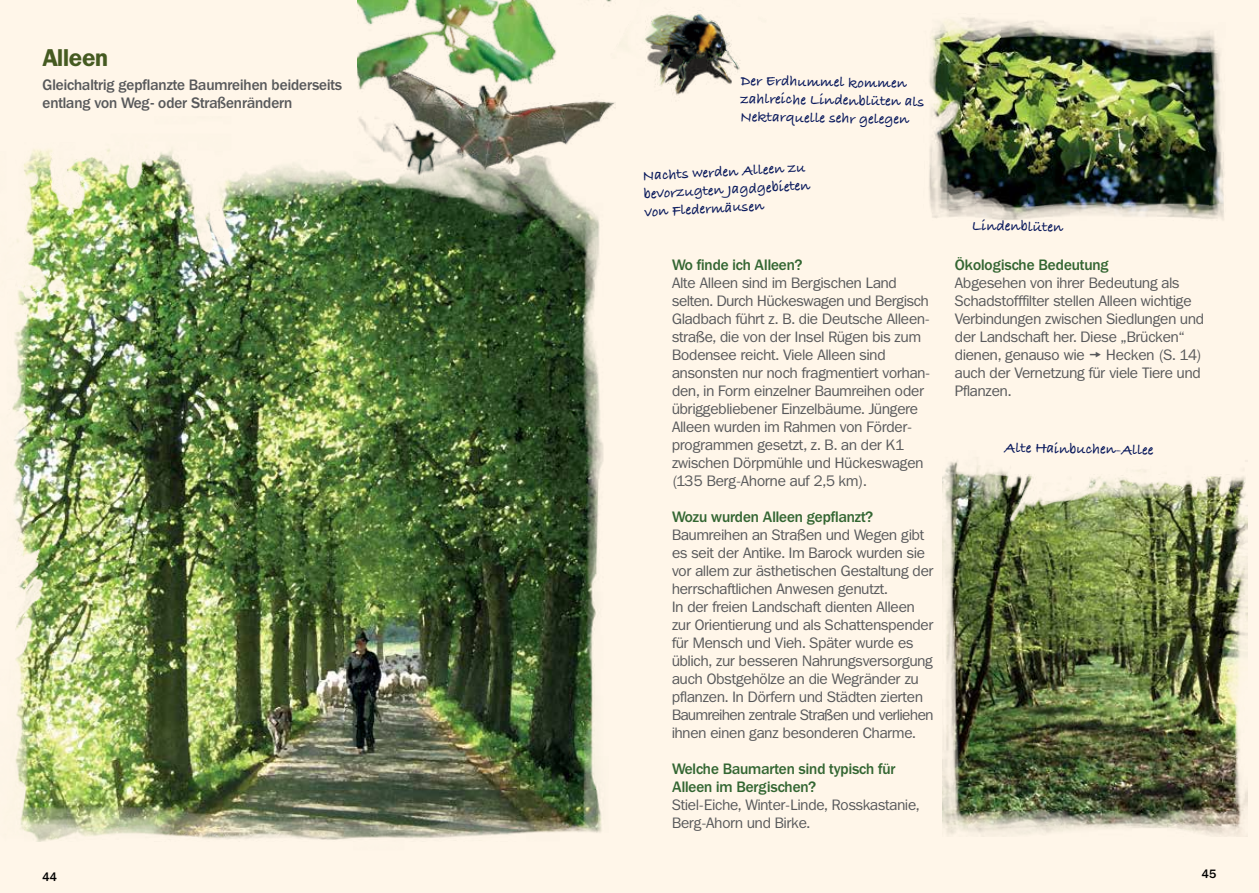
<style>
.page{position:relative;width:1259px;height:893px;background:#fff6e9}
.page>*{position:absolute;margin:0;border:0;box-sizing:border-box;transform-origin:0 0}
.t1{font:600 24px "Franklin ITCBQ";letter-spacing:-.01em;color:#455a21}
.t2{font:15px/18px "Franklin ITCBQ";color:#58595b}
.t3{font:15px/18px "Bradley Hand ITCTT Bold";color:#0a1a5d}
.t4{font:500 15px/18px "Franklin ITCBQ";color:#336632}
.t5{font:500 15px/18px "Franklin ITCBQ";color:#58595b}
.t6{font:500 12px "Franklin ITCBQ";color:#000}
</style>
<div class="page">
<img style="left:942px;top:461px;width:305px;height:375px">
<img style="left:12px;top:149px;width:591px;height:693px">
<img style="left:358px;top:0;width:245px;height:245px">
<img style="left:929px;top:17px;width:295px;height:203px">
<img style="left:593px;top:0;width:147px;height:126px">
<h1 class="t1" style="left:43px;top:44px;width:67px">Alleen</h1>
<p class="t5" style="left:43px;top:76px;width:301px">Gleichaltrig gepflanzte Baumreihen beiderseits entlang von Weg- oder Straßenrändern</p>
<p class="t3" style="left:741px;top:72px;width:185px;rotate:1deg">Der Erdhummel kommen zahlreiche Lindenblüten als<br>Nektarquelle sehr gelegen</p>
<p class="t3" style="left:642px;top:168px;width:168px;rotate:-3deg">Nachts werden Alleen zu bevorzugten Jagdgebieten von Fledermäusen</p>
<p class="t4" style="left:672px;top:256px;width:132px">Wo finde ich Alleen?</p>
<p class="t2" style="left:672px;top:274px;width:259px">Alte Alleen sind im Bergischen Land selten. Durch Hückeswagen und Bergisch Gladbach führt z. B. die Deutsche Alleen&shy;straße, die von der Insel Rügen bis zum Bodensee reicht. Viele Alleen sind ansonsten nur noch fragmentiert vorhan&shy;den, in Form einzelner Baumreihen oder übriggebliebener Einzelbäume. Jüngere Alleen wurden im Rahmen von Förder&shy;programmen gesetzt, z. B. an der K1 zwischen Dörpmühle und Hückeswagen (135 Berg-Ahorne auf 2,5 km).</p>
<p class="t4" style="left:672px;top:508px;width:202px">Wozu wurden Alleen gepflanzt?</p>
<p class="t2" style="left:672px;top:526px;width:263px">Baumreihen an Straßen und Wegen gibt es seit der Antike. Im Barock wurden sie vor allem zur ästhetischen Gestaltung der herrschaftlichen Anwesen genutzt.<br>In der freien Landschaft dienten Alleen zur Orientierung und als Schattenspender für Mensch und Vieh. Später wurde es üblich, zur besseren Nahrungsversorgung auch Obstgehölze an die Wegränder zu pflanzen. In Dörfern und Städten zierten Baumreihen zentrale Straßen und verliehen ihnen einen ganz besonderen Charme.</p>
<p class="t4" style="left:672px;top:760px;width:225px">Welche Baumarten sind typisch für<br>Alleen im Bergischen?</p>
<p class="t2" style="left:672px;top:796px;width:249px">Stiel-Eiche, Winter-Linde, Rosskastanie,<br>Berg-Ahorn und Birke.</p>
<p class="t3" style="left:972px;top:217px;width:93px;rotate:1deg">Lindenblüten</p>
<p class="t4" style="left:955px;top:256px;width:155px">Ökologische Bedeutung</p>
<p class="t2" style="left:955px;top:274px;width:251px">Abgesehen von ihrer Bedeutung als Schadstofffilter stellen Alleen wichtige Verbindungen zwischen Siedlungen und der Landschaft her. Diese „Brücken“ dienen, genauso wie</p>
<p class="t2" style="left:955px;top:346px;width:248px;text-align:justify;text-indent:151px">Hecken (S. 14) auch der Vernetzung für viele Tiere und Pflanzen.</p>
<p class="t3" style="left:1005px;top:439px;width:150px;rotate:1deg">Alte Hainbuchen-Allee</p>
<p class="t6" style="left:43px;top:870px;width:16px">44</p>
<p class="t6" style="left:1202px;top:867px;width:16px">45</p>
</div>
